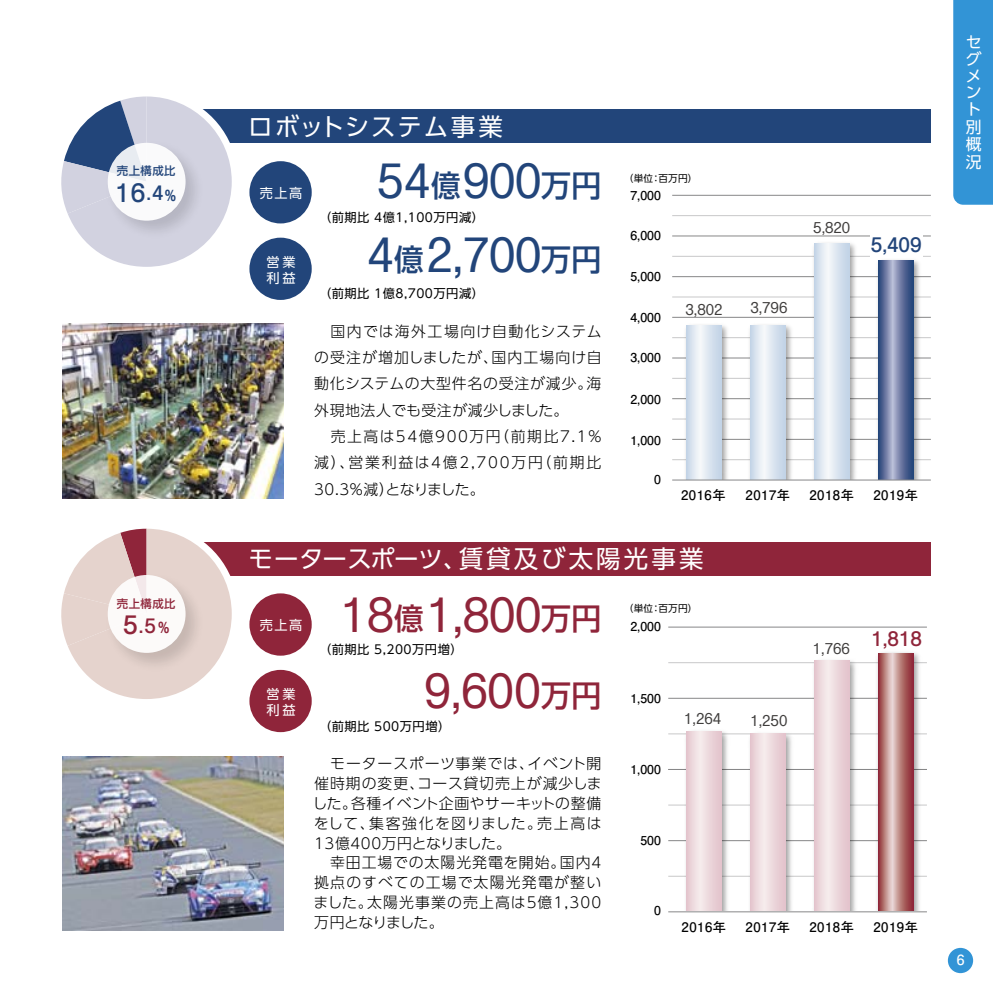
<style>
.page{position:relative;width:993px;height:993px;background:#fff}
.page>*{position:absolute;margin:0;border:0;box-sizing:border-box;transform-origin:0 0}
.t1{font:43.4px "Ntoday Std Regular KS";letter-spacing:-.02em;color:#22457a}
.t2{font:43.4px/76.5px "Ntoday Std Regular KS";letter-spacing:-.02em;color:#8f253a;text-align:right}
.t3{font:24.5px "UD Shin Go Pr 6";letter-spacing:.11em;color:#fff}
.t4{font:24.5px "UD Shin Go Pr 6";letter-spacing:.075em;color:#fff}
.t5{font:22.22px "Ntoday Std Medium KL";color:#22457a}
.t6{font:17.5px "Ntoday Std Medium KL";color:#22457a}
.t7{font:17.5px "Ntoday Std Medium KL";color:#8f253a}
.t8{font:17.32px "Ntoday Std Medium KL";color:#8f253a}
.t9{font:15.75px/17.2px "UD Shin Go Pr 6";color:#fff}
.t10{font:300 14.88px/19.8px "UD Shin Go Pr 6";letter-spacing:.06em;color:#000}
.t11{font:700 14px "Futo Go B101 Pr 5";color:#fff}
.t12{font:700 13.12px "Futo Go B101 Pr 5";letter-spacing:.04em;color:#000}
.t13{font:13.12px "Ntoday Std Regular KL";color:#3f3d3c}
.t14{font:13.12px/16.3px "UD Shin Go Pr 6";letter-spacing:.17em;color:#fff}
.t15{font:700 12.25px "Futo Go B101 Pro";color:#000}
.t16{font:12.25px "UD Shin Go Pr 6";letter-spacing:.04em;color:#000}
.t17{font:500 11.38px "Shin Go Pr 5";letter-spacing:.04em;color:#22457a}
.t18{font:500 11.38px "Shin Go Pr 5";letter-spacing:.04em;color:#8f253a}
.t19{font:9.62px "UD Shin Go Pr 6";letter-spacing:.02em;color:#000}
.s1{font-size:17.32px}
.s2{font-family:"Ntoday Std De Bold KL";font-size:13.3px}
.s3{font-family:"UD Shin Go Pr 6";font-weight:500;font-size:29.93px}
.s4{font-size:22.22px}
</style>
<div class="page">
<hr style="left:672px;top:459px;width:258px;height:1px;background:#c8c8c9">
<hr style="left:672px;top:235px;width:258px;height:1px;background:#878788">
<hr style="left:672px;top:276px;width:258px;height:1px;background:#878788">
<hr style="left:672px;top:317px;width:258px;height:1px;background:#878788">
<hr style="left:672px;top:215px;width:258px;height:1px;background:#c8c8c9">
<hr style="left:672px;top:256px;width:258px;height:1px;background:#c8c8c9">
<hr style="left:672px;top:296px;width:258px;height:1px;background:#c8c8c9">
<hr style="left:672px;top:337px;width:258px;height:1px;background:#c8c8c9">
<hr style="left:672px;top:357px;width:258px;height:1px;background:#878788">
<hr style="left:672px;top:378px;width:258px;height:1px;background:#c8c8c9">
<hr style="left:672px;top:398px;width:258px;height:1px;background:#878788">
<hr style="left:672px;top:418px;width:258px;height:1px;background:#c8c8c9">
<hr style="left:672px;top:439px;width:258px;height:1px;background:#878788">
<hr style="left:672px;top:195px;width:258px;height:1px;background:#878788">
<img style="left:872px;top:256px;width:51px;height:223px">
<svg style="left:877px;top:260px;width:35px;height:219px;background:#6d7ca4"></svg>
<img style="left:808px;top:243px;width:51px;height:236px">
<svg style="left:813px;top:243px;width:36px;height:236px"></svg>
<img style="left:745px;top:325px;width:50px;height:154px">
<svg style="left:749px;top:325px;width:36px;height:154px"></svg>
<img style="left:681px;top:325px;width:50px;height:154px">
<svg style="left:686px;top:325px;width:35px;height:154px;background:#dbe5ef"></svg>
<div style="left:953px;top:0;width:39px;height:205px;background:#3294d6"></div>
<div style="left:151px;top:109px;width:779px;height:34px;background:#22457a"></div>
<svg style="left:61px;top:96px;width:171px;height:171px"></svg>
<img style="left:101px;top:136px;width:108px;height:108px">
<div style="left:108px;top:143px;width:77px;height:77px;background:linear-gradient(to right,#f2f3f6,#fcfcfc);border-radius:50%"></div>
<div style="left:151px;top:541px;width:779px;height:34px;background:#8f253a"></div>
<svg style="left:61px;top:528px;width:171px;height:171px"></svg>
<img style="left:101px;top:568px;width:108px;height:108px">
<div style="left:108px;top:575px;width:77px;height:77px;background:#fff;border-radius:50%"></div>
<div style="left:249px;top:161px;width:62px;height:62px;background:#22457a;border-radius:50%"></div>
<div style="left:249px;top:237px;width:62px;height:63px;background:#22457a;border-radius:50%"></div>
<div style="left:249px;top:593px;width:62px;height:62px;background:#8f253a;border-radius:50%"></div>
<div style="left:249px;top:669px;width:62px;height:63px;background:#8f253a;border-radius:50%"></div>
<img style="left:62px;top:324px;width:221px;height:174px">
<img style="left:62px;top:756px;width:221px;height:174px">
<div style="left:947px;top:947px;width:25px;height:25px;background:#3294d6;border-radius:50%"></div>
<hr style="left:668px;top:840px;width:258px;height:1px;background:#878788">
<hr style="left:668px;top:626px;width:258px;height:1px;background:#878788">
<hr style="left:668px;top:662px;width:258px;height:1px;background:#c8c8c9">
<hr style="left:668px;top:733px;width:258px;height:1px;background:#c8c8c9">
<hr style="left:668px;top:804px;width:258px;height:1px;background:#c8c8c9">
<hr style="left:668px;top:875px;width:258px;height:1px;background:#c8c8c9">
<hr style="left:668px;top:697px;width:258px;height:1px;background:#878788">
<hr style="left:668px;top:769px;width:258px;height:1px;background:#878788">
<div style="left:869px;top:234px;width:53px;height:22px;background:#fff"></div>
<img style="left:872px;top:652px;width:51px;height:259px">
<svg style="left:877px;top:652px;width:35px;height:259px;background:#ba8080"></svg>
<img style="left:808px;top:660px;width:51px;height:251px">
<svg style="left:813px;top:660px;width:36px;height:251px;background:#ecd9dd"></svg>
<img style="left:744px;top:733px;width:51px;height:178px">
<svg style="left:749px;top:733px;width:36px;height:178px;background:#ecd8dc"></svg>
<img style="left:681px;top:731px;width:50px;height:180px">
<svg style="left:686px;top:731px;width:35px;height:180px;background:#ecd7db"></svg>
<hr style="left:672px;top:479px;width:258px;height:1px;background:#878788">
<hr style="left:668px;top:911px;width:258px;height:1px;background:#878788">
<p class="t17" style="left:117px;top:162px;width:60px">売上構成比</p>
<h3 class="t5" style="left:115px;top:177px;width:62px">16<span class="s1">.4</span><span class="s2">%</span></h3>
<h2 class="t4" style="left:248px;top:106px;width:256px">ロボットシステム事業</h2>
<p class="t14" style="left:260px;top:184px;width:44px">売上高</p>
<h1 class="t1" style="left:377px;top:150px;width:226px">54<span class="s3">億</span>900<span class="s3">万円</span></h1>
<p class="t19" style="left:623px;top:170px;width:75px">（単位：百万円）</p>
<p class="t15" style="left:630px;top:185px;width:32px">7,000</p>
<p class="t9" style="left:965px;top:33px;width:17px">セグメント別概況</p>
<p class="t14" style="left:266px;top:253px;width:31px">営業利益</p>
<p class="t16" style="left:319px;top:207px;width:166px">（前期比 4億1,100万円減）</p>
<h1 class="t1" style="left:367px;top:224px;width:236px">4<span class="s3">億</span>2,700<span class="s3">万円</span></h1>
<p class="t15" style="left:630px;top:226px;width:32px">6,000</p>
<p class="t15" style="left:630px;top:266px;width:32px">5,000</p>
<p class="t13" style="left:813px;top:218px;width:39px">5,820</p>
<p class="t6" style="left:870px;top:232px;width:52px">5,409</p>
<p class="t16" style="left:319px;top:284px;width:166px">（前期比 1億8,700万円減）</p>
<p class="t10" style="left:314px;top:317px;width:289px;line-height:26.2px">　国内では海外工場向け自動化システムの受注が増加しましたが、国内工場向け自動化システムの大型件名の受注が減少。海外現地法人でも受注が減少しました。<br>　売上高は54億900万円（前期比7.1％減）、営業利益は4億2,700万円（前期比<br>30.3％減）となりました。</p>
<p class="t15" style="left:630px;top:307px;width:32px">4,000</p>
<p class="t15" style="left:630px;top:348px;width:32px">3,000</p>
<p class="t15" style="left:630px;top:389px;width:32px">2,000</p>
<p class="t15" style="left:630px;top:430px;width:32px">1,000</p>
<p class="t15" style="left:653px;top:469px;width:8px">0</p>
<p class="t13" style="left:685px;top:300px;width:39px">3,802</p>
<p class="t13" style="left:750px;top:298px;width:39px">3,796</p>
<p class="t12" style="left:680px;top:484px;width:46px">2016年</p>
<p class="t12" style="left:745px;top:484px;width:46px">2017年</p>
<p class="t12" style="left:809px;top:484px;width:46px">2018年</p>
<p class="t12" style="left:873px;top:484px;width:46px">2019年</p>
<h2 class="t3" style="left:248px;top:538px;width:456px">モータースポーツ、賃貸及び太陽光事業</h2>
<p class="t18" style="left:117px;top:593px;width:60px">売上構成比</p>
<p class="t8" style="left:123px;top:613px;width:48px"><span class="s4">5</span>.5<span class="s2">%</span></p>
<p class="t14" style="left:260px;top:616px;width:44px">売上高</p>
<p class="t14" style="left:266px;top:685px;width:31px">営業利益</p>
<h1 class="t2" style="left:340px;top:572px;width:263px">18<span class="s3">億</span>1,800<span class="s3">万円<br></span>9,600<span class="s3">万円</span></h1>
<p class="t16" style="left:319px;top:639px;width:145px">（前期比 5,200万円増）</p>
<p class="t16" style="left:319px;top:716px;width:133px">（前期比 500万円増）</p>
<p class="t19" style="left:623px;top:600px;width:75px">（単位：百万円）</p>
<p class="t15" style="left:630px;top:616px;width:32px">2,000</p>
<p class="t15" style="left:630px;top:688px;width:32px">1,500</p>
<p class="t13" style="left:684px;top:709px;width:39px">1,264</p>
<p class="t13" style="left:750px;top:711px;width:39px">1,250</p>
<p class="t13" style="left:812px;top:639px;width:39px">1,766</p>
<p class="t7" style="left:871px;top:626px;width:52px">1,818</p>
<p class="t10" style="left:312px;top:752px;width:291px">　モータースポーツ事業では、イベント開催時期の変更、コース貸切売上が減少しました。各種イベント企画やサーキットの整備をして、集客強化を図りました。売上高は<br>13億400万円となりました。<br>　幸田工場での太陽光発電を開始。国内4拠点のすべての工場で太陽光発電が整いました。太陽光事業の売上高は5億1,300万円となりました。</p>
<p class="t15" style="left:630px;top:759px;width:32px">1,000</p>
<p class="t15" style="left:640px;top:830px;width:22px">500</p>
<p class="t15" style="left:653px;top:899px;width:8px">0</p>
<p class="t12" style="left:681px;top:915px;width:46px">2016年</p>
<p class="t12" style="left:745px;top:915px;width:46px">2017年</p>
<p class="t12" style="left:809px;top:916px;width:46px">2018年</p>
<p class="t12" style="left:873px;top:915px;width:46px">2019年</p>
<p class="t11" style="left:956px;top:948px;width:9px">6</p>
</div>
